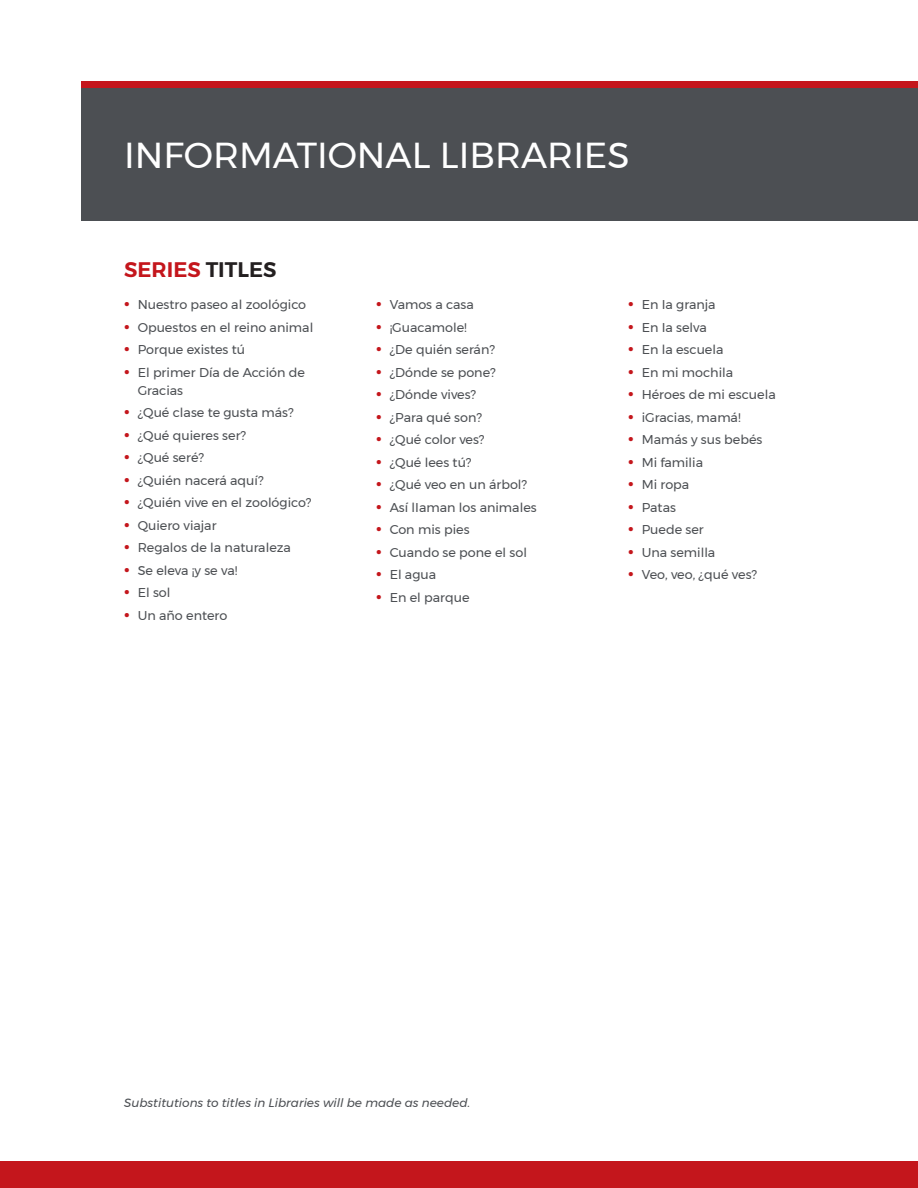
<style>
.page{position:relative;width:918px;height:1188px;background:#fff}
.page>*{position:absolute;margin:0;border:0;box-sizing:border-box;transform-origin:0 0}
.t1{font:36px "Montserrat";color:#fff}
.t2{font:600 21px "Montserrat";color:#c4161c}
.t3{font:12.75px/18px "Montserrat";color:#4c4f53}
.body{font:italic 12px "Montserrat";color:#4c4f53}
.s1{color:#231f20}
.s2{font-weight:600;font-size:18px;color:#c4161c}
</style>
<div class="page">
<div style="left:0;top:1161px;width:918px;height:27px;background:#c4161c"></div>
<div style="left:81px;top:81px;width:837px;height:132px;background:#c4161c"></div>
<div style="left:81px;top:88px;width:837px;height:132px;background:#4c4f53"></div>
<p class="t1" style="left:124px;top:128px;width:507px">INFORMATIONAL LIBRARIES</p>
<h3 class="t2" style="left:124px;top:253px;width:154px">SERIES <span class="s1">TITLES</span></h3>
<p class="t3" style="left:124px;top:296px;width:183px"><span class="s2">•</span> Nuestro paseo al zoológico</p>
<p class="t3" style="left:124px;top:318px;width:191px"><span class="s2">•</span> Opuestos en el reino animal</p>
<p class="t3" style="left:124px;top:341px;width:122px"><span class="s2">•</span> Porque existes tú</p>
<p class="t3" style="left:138px;top:363px;width:169px;text-indent:-14px"><span class="s2">•</span> El primer Día de Acción de<br>Gracias</p>
<p class="t3" style="left:124px;top:404px;width:171px"><span class="s2">•</span> ¿Qué clase te gusta más?</p>
<p class="t3" style="left:124px;top:426px;width:123px"><span class="s2">•</span> ¿Qué quieres ser?</p>
<p class="t3" style="left:124px;top:449px;width:81px"><span class="s2">•</span> ¿Qué seré?</p>
<p class="t3" style="left:124px;top:471px;width:141px"><span class="s2">•</span> ¿Quién nacerá aquí?</p>
<p class="t3" style="left:124px;top:494px;width:189px"><span class="s2">•</span> ¿Quién vive en el zoológico?</p>
<p class="t3" style="left:124px;top:516px;width:94px"><span class="s2">•</span> Quiero viajar</p>
<p class="t3" style="left:124px;top:539px;width:168px"><span class="s2">•</span> Regalos de la naturaleza</p>
<p class="t3" style="left:124px;top:561px;width:115px"><span class="s2">•</span> Se eleva ¡y se va!</p>
<p class="t3" style="left:124px;top:584px;width:48px"><span class="s2">•</span> El sol</p>
<p class="t3" style="left:124px;top:606px;width:105px"><span class="s2">•</span> Un año entero</p>
<p class="t3" style="left:376px;top:296px;width:99px"><span class="s2">•</span> Vamos a casa</p>
<p class="t3" style="left:376px;top:318px;width:92px"><span class="s2">•</span> ¡Guacamole!</p>
<p class="t3" style="left:376px;top:341px;width:120px"><span class="s2">•</span> ¿De quién serán?</p>
<p class="t3" style="left:376px;top:363px;width:121px"><span class="s2">•</span> ¿Dónde se pone?</p>
<p class="t3" style="left:376px;top:386px;width:101px"><span class="s2">•</span> ¿Dónde vives?</p>
<p class="t3" style="left:376px;top:408px;width:107px"><span class="s2">•</span> ¿Para qué son?</p>
<p class="t3" style="left:376px;top:431px;width:110px"><span class="s2">•</span> ¿Qué color ves?</p>
<p class="t3" style="left:376px;top:453px;width:97px"><span class="s2">•</span> ¿Qué lees tú?</p>
<p class="t3" style="left:376px;top:476px;width:152px"><span class="s2">•</span> ¿Qué veo en un árbol?</p>
<p class="t3" style="left:376px;top:498px;width:162px"><span class="s2">•</span> Así lIaman los animales</p>
<p class="t3" style="left:376px;top:521px;width:95px"><span class="s2">•</span> Con mis pies</p>
<p class="t3" style="left:376px;top:543px;width:152px"><span class="s2">•</span> Cuando se pone el sol</p>
<p class="t3" style="left:376px;top:566px;width:62px"><span class="s2">•</span> El agua</p>
<p class="t3" style="left:376px;top:588px;width:95px"><span class="s2">•</span> En el parque</p>
<p class="t3" style="left:628px;top:296px;width:89px"><span class="s2">•</span> En Ia granja</p>
<p class="t3" style="left:628px;top:318px;width:80px"><span class="s2">•</span> En Ia selva</p>
<p class="t3" style="left:628px;top:341px;width:97px"><span class="s2">•</span> En la escuela</p>
<p class="t3" style="left:628px;top:363px;width:107px"><span class="s2">•</span> En mi mochila</p>
<p class="t3" style="left:628px;top:386px;width:149px"><span class="s2">•</span> Héroes de mi escuela</p>
<p class="t3" style="left:628px;top:408px;width:114px"><span class="s2">•</span> iGracias, mamá!</p>
<p class="t3" style="left:628px;top:431px;width:136px"><span class="s2">•</span> Mamás y sus bebés</p>
<p class="t3" style="left:628px;top:453px;width:76px"><span class="s2">•</span> Mi familia</p>
<p class="t3" style="left:628px;top:476px;width:63px"><span class="s2">•</span> Mi ropa</p>
<p class="t3" style="left:628px;top:498px;width:49px"><span class="s2">•</span> Patas</p>
<p class="t3" style="left:628px;top:521px;width:77px"><span class="s2">•</span> Puede ser</p>
<p class="t3" style="left:628px;top:543px;width:89px"><span class="s2">•</span> Una semilla</p>
<p class="t3" style="left:628px;top:566px;width:130px"><span class="s2">•</span> Veo, veo, ¿qué ves?</p>
<p class="body" style="left:124px;top:1094px;width:348px">Substitutions to titles in Libraries will be made as needed.</p>
</div>
